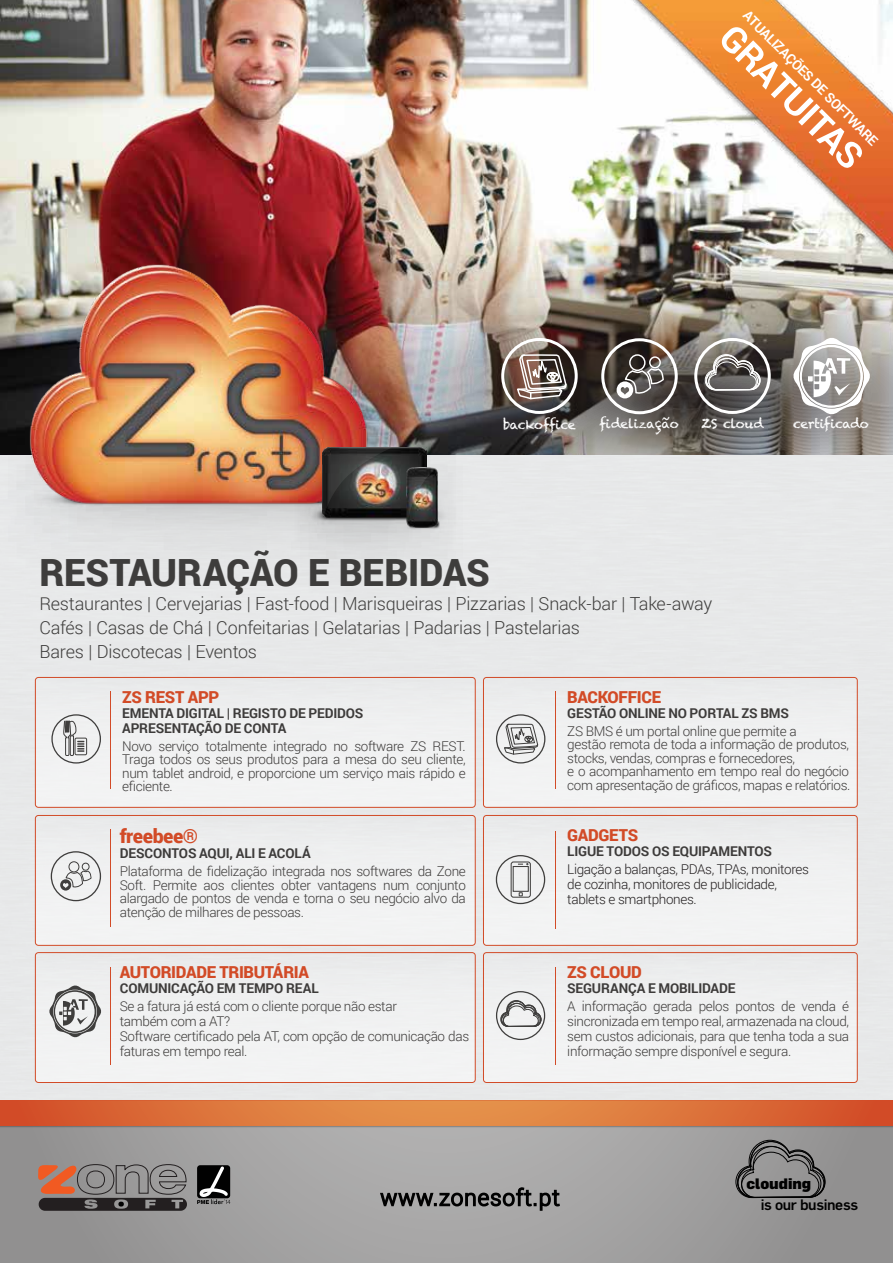
<style>
.page{position:relative;width:893px;height:1263px;background:#fff}
.page>*{position:absolute;margin:0;border:0;box-sizing:border-box;transform-origin:0 0}
.t1{font:900 37.5px "Roboto";letter-spacing:-.005em;color:#3f3e3d}
.t2{font:700 36.3px "Roboto";color:#fff}
.t3{font:900 19.5px "Roboto";letter-spacing:-.025em;color:#d24b27}
.t4{font:300 18px/24px "Roboto";letter-spacing:-.01em;color:#3f3e3d}
.t5{font:900 16.5px "Roboto";letter-spacing:-.02em;color:#d24b27}
.t6{font:500 14.85px "Flama";letter-spacing:-.02em;color:#010101}
.t7{font:900 14.85px "Flama";color:#010101}
.t8{font:700 13.65px "Roboto";color:#fff}
.t9{font:300 13.5px/13.5px "Roboto";letter-spacing:-.025em;color:#3d3b3a;text-align:justify}
.t10{font:700 13.5px/15px "Roboto";letter-spacing:-.015em;color:#3d3b3a}
.t11{font:300 13.5px/15px "Roboto";letter-spacing:-.025em;color:#231f20}
.t12{font:12.6px "Chalkduster";letter-spacing:-.025em;color:#fff}
.t13{font:12.6px "Chalkduster";letter-spacing:-.05em;color:#fff}
</style>
<div class="page">
<svg style="left:0;top:1179px;width:893px;height:84px;background:#9d9c9c"></svg>
<img style="left:0;top:0;width:607px;height:240px">
<img style="left:0;top:240px;width:893px;height:216px">
<img style="left:607px;top:0;width:286px;height:286px">
<div style="left:0;top:1100px;width:893px;height:26px;background:#d24b27"></div>
<svg style="left:56px;top:1100px;width:781px;height:26px;background:#dd783d"></svg>
<svg style="left:379px;top:1183px;width:182px;height:35px;background:#898888"></svg>
<svg style="left:735px;top:1140px;width:91px;height:58px;background:#807f7f"></svg>
<svg style="left:197px;top:1165px;width:33px;height:33px"></svg>
<svg style="left:197px;top:1166px;width:33px;height:38px"></svg>
<svg style="left:38px;top:1164px;width:149px;height:47px;background:#7d6c67"></svg>
<img style="left:0;top:360px;width:408px;height:231px">
<svg style="left:516px;top:353px;width:51px;height:89px;background:#706561"></svg>
<div style="left:501px;top:338px;width:77px;height:76px;border:3px solid #fff;border-radius:50%"></div>
<div style="left:629px;top:354px;width:17px;height:17px;border:1px solid #fff;border-radius:50%"></div>
<div style="left:649px;top:356px;width:12px;height:12px;border:1px solid #fff;border-radius:50%"></div>
<svg style="left:617px;top:368px;width:47px;height:30px"></svg>
<div style="left:601px;top:338px;width:77px;height:76px;border:3px solid #fff;border-radius:50%"></div>
<div style="left:694px;top:338px;width:77px;height:76px;border:3px solid #fff;border-radius:50%"></div>
<svg style="left:704px;top:354px;width:57px;height:37px;background:#797674"></svg>
<svg style="left:793px;top:337px;width:78px;height:78px"></svg>
<div style="left:35px;top:677px;width:439px;height:129px;background:#f0f1f1"></div>
<div style="left:35px;top:677px;width:441px;height:131px;border:1px solid #d24b27;border-radius:3px"></div>
<div style="left:75px;top:738px;width:12px;height:17px;border:1px solid #3f3e3d"></div>
<svg style="left:63px;top:720px;width:21px;height:36px"></svg>
<div style="left:51px;top:714px;width:50px;height:49px;border:1px solid #3f3e3d;border-radius:50%"></div>
<hr style="left:110px;top:692px;width:1px;height:97px;background:#d24b27">
<div style="left:35px;top:815px;width:439px;height:129px;background:#f0f1f1"></div>
<div style="left:35px;top:815px;width:441px;height:131px;border:1px solid #d24b27;border-radius:3px"></div>
<div style="left:68px;top:861px;width:11px;height:11px;border:1px solid #3f3e3d;border-radius:50%"></div>
<div style="left:82px;top:863px;width:8px;height:8px;border:1px solid #3f3e3d;border-radius:50%"></div>
<svg style="left:60px;top:870px;width:32px;height:20px"></svg>
<div style="left:51px;top:851px;width:50px;height:50px;border:1px solid #3f3e3d;border-radius:50%"></div>
<hr style="left:110px;top:830px;width:1px;height:97px;background:#d24b27">
<div style="left:35px;top:952px;width:439px;height:129px;background:#f0f1f1"></div>
<div style="left:35px;top:952px;width:441px;height:131px;border:1px solid #d24b27;border-radius:3px"></div>
<svg style="left:49px;top:985px;width:53px;height:53px"></svg>
<hr style="left:110px;top:967px;width:1px;height:97px;background:#d24b27">
<div style="left:483px;top:677px;width:373px;height:129px;background:#f0f1f1"></div>
<div style="left:483px;top:677px;width:375px;height:131px;border:1px solid #d24b27;border-radius:3px"></div>
<svg style="left:504px;top:723px;width:34px;height:60px"></svg>
<div style="left:496px;top:714px;width:49px;height:49px;border:1px solid #3f3e3d;border-radius:50%"></div>
<hr style="left:555px;top:692px;width:1px;height:97px;background:#d24b27">
<div style="left:483px;top:815px;width:373px;height:129px;background:#f0f1f1"></div>
<div style="left:483px;top:815px;width:375px;height:131px;border:1px solid #d24b27;border-radius:3px"></div>
<div style="left:513px;top:866px;width:16px;height:26px;border:1px solid #3f3e3d"></div>
<div style="left:511px;top:861px;width:20px;height:37px;border:1px solid #3f3e3d;border-radius:2px"></div>
<svg style="left:518px;top:863px;width:10px;height:2px"></svg>
<svg style="left:519px;top:892px;width:4px;height:4px"></svg>
<div style="left:496px;top:855px;width:49px;height:49px;border:1px solid #3f3e3d;border-radius:50%"></div>
<hr style="left:555px;top:831px;width:1px;height:97px;background:#d24b27">
<div style="left:483px;top:952px;width:373px;height:129px;background:#f0f1f1"></div>
<div style="left:483px;top:952px;width:375px;height:131px;border:1px solid #d24b27;border-radius:3px"></div>
<svg style="left:500px;top:1000px;width:42px;height:27px"></svg>
<div style="left:496px;top:991px;width:49px;height:49px;border:1px solid #3f3e3d;border-radius:50%"></div>
<hr style="left:556px;top:967px;width:1px;height:97px;background:#d24b27">
<img style="left:22px;top:206px;width:352px;height:352px">
<img style="left:292px;top:378px;width:170px;height:229px">
<img style="left:392px;top:448px;width:35px;height:69px">
<img style="left:323px;top:448px;width:69px;height:70px">
<img style="left:407px;top:518px;width:33px;height:11px">
<svg style="left:407px;top:467px;width:30px;height:60px;background:#4b4641"></svg>
<p class="t8" style="left:752px;top:6px;width:185px;rotate:45deg">ATUALIZAÇÕES DE SOFTWARE</p>
<h2 class="t2" style="left:744px;top:13px;width:187px;rotate:45deg">GRATUITAS</h2>
<p class="t13" style="left:503px;top:417px;width:74px">backoffice</p>
<p class="t12" style="left:599px;top:416px;width:81px">fidelização</p>
<p class="t12" style="left:701px;top:416px;width:64px">ZS cloud</p>
<p class="t12" style="left:793px;top:416px;width:77px">certificado</p>
<h1 class="t1" style="left:39px;top:546px;width:452px">RESTAURAÇÃO E BEBIDAS</h1>
<h3 class="t4" style="left:39px;top:591px;width:674px">Restaurantes | Cervejarias | Fast-food | Marisqueiras | Pizzarias | Snack-bar | Take-away<br>Cafés | Casas de Chá | Confeitarias | Gelatarias | Padarias | Pastelarias<br>Bares | Discotecas | Eventos</h3>
<p class="t5" style="left:122px;top:685px;width:99px">ZS REST APP</p>
<p class="t10" style="left:122px;top:705px;width:243px">EMENTA DIGITAL | REGISTO DE PEDIDOS<br>APRESENTAÇÃO DE CONTA</p>
<p class="t9" style="left:122px;top:739px;width:345px">Novo serviço totalmente integrado no software ZS REST.<br>Traga todos os seus produtos para a mesa do seu cliente, num tablet android, e proporcione um serviço mais rápido e eficiente.</p>
<h3 class="t3" style="left:120px;top:822px;width:80px">freebee®</h3>
<p class="t10" style="left:120px;top:845px;width:192px">DESCONTOS AQUI, ALI E ACOLÁ</p>
<p class="t9" style="left:120px;top:864px;width:348px">Plataforma de fidelização integrada nos softwares da Zone Soft. Permite aos clientes obter vantagens num conjunto alargado de pontos de venda e torna o seu negócio alvo da atenção de milhares de pessoas.</p>
<p class="t5" style="left:120px;top:960px;width:191px">AUTORIDADE TRIBUTÁRIA</p>
<p class="t10" style="left:120px;top:980px;width:201px">COMUNICAÇÃO EM TEMPO REAL</p>
<p class="t9" style="left:120px;top:998px;width:351px;line-height:15px;text-align:left">Se a fatura já está com o cliente porque não estar<br>também com a AT?<br>Software certificado pela AT, com opção de comunicação das faturas em tempo real.</p>
<p class="t5" style="left:567px;top:685px;width:95px">BACKOFFICE</p>
<p class="t10" style="left:567px;top:705px;width:223px">GESTÃO ONLINE NO PORTAL ZS BMS</p>
<p class="t9" style="left:567px;top:724px;width:285px;text-align:left">ZS BMS é um portal online que permite a<br>gestão remota de toda a informação de produtos, stocks, vendas, compras e fornecedores,<br>e o acompanhamento em tempo real do negócio com apresentação de gráficos, mapas e relatórios.</p>
<p class="t5" style="left:567px;top:823px;width:72px">GADGETS</p>
<p class="t10" style="left:567px;top:843px;width:206px">LIGUE TODOS OS EQUIPAMENTOS</p>
<p class="t11" style="left:567px;top:861px;width:243px">Ligação a balanças, PDAs, TPAs, monitores de cozinha, monitores de publicidade, tablets e smartphones.</p>
<p class="t5" style="left:567px;top:960px;width:76px">ZS CLOUD</p>
<p class="t10" style="left:567px;top:980px;width:170px">SEGURANÇA E MOBILIDADE</p>
<p class="t9" style="left:567px;top:998px;width:283px;line-height:15px">A informação gerada pelos pontos de venda é sincronizada em tempo real, armazenada na cloud, sem custos adicionais, para que tenha toda a sua informação sempre disponível e segura.</p>
<p class="t7" style="left:746px;top:1175px;width:66px">clouding</p>
<p class="t6" style="left:761px;top:1196px;width:99px">is our business</p>
</div>
